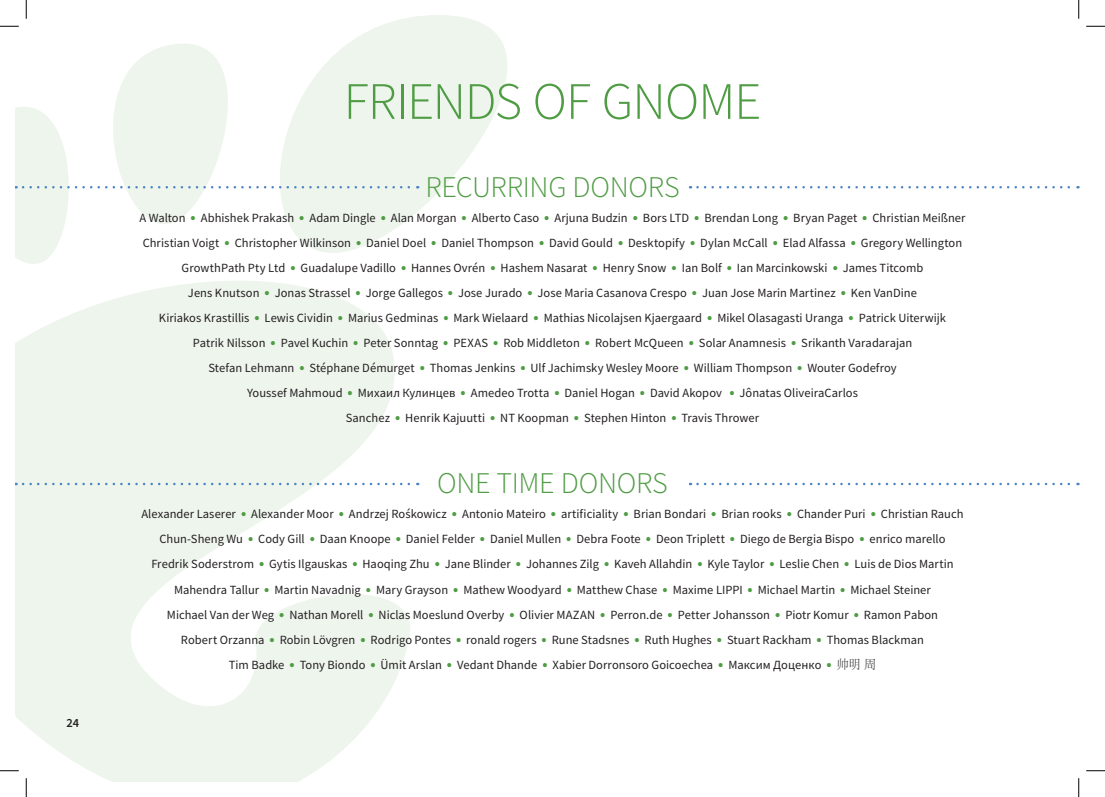
<style>
.page{position:relative;width:1105px;height:797px;background:#fff}
.page>*{position:absolute;margin:0;border:0;box-sizing:border-box;transform-origin:0 0}
.t1{font:300 52.5px "Source Sans Pro";letter-spacing:-.02em;color:#4f9c44}
.t2{font:300 30px "Source Sans Pro";letter-spacing:-.01em;color:#4f9c44}
.t3{font:12.5px/25px "Source Sans Pro";letter-spacing:.005em;color:#231f20;text-align:center}
.t4{font:600 12.5px "Source Sans Pro";color:#231f20}
.s1{font-weight:700;font-size:15px;color:#4f9c44}
.s2{font-family:"Adobe Song Std";font-weight:300}
</style>
<div class="page">
<svg style="left:314px;top:16px;width:193px;height:195px;fill:#edf5ec"></svg>
<svg style="left:124px;top:44px;width:101px;height:35px;fill:#edf5ec"></svg>
<svg style="left:16px;top:281px;width:404px;height:500px;fill:#edf5ec"></svg>
<svg style="left:16px;top:79px;width:402px;height:185px"></svg>
<svg style="left:23px;top:483px;width:395px;height:2px"></svg>
<svg style="left:697px;top:186px;width:381px;height:2px"></svg>
<svg style="left:697px;top:483px;width:381px;height:2px"></svg>
<svg style="left:0;top:25px;width:19px;height:2px"></svg>
<svg style="left:1086px;top:25px;width:19px;height:2px"></svg>
<svg style="left:0;top:770px;width:19px;height:1px"></svg>
<svg style="left:1086px;top:770px;width:19px;height:1px"></svg>
<svg style="left:25px;top:0;width:2px;height:19px"></svg>
<svg style="left:25px;top:778px;width:2px;height:19px"></svg>
<svg style="left:1078px;top:0;width:1px;height:19px"></svg>
<svg style="left:1078px;top:778px;width:1px;height:19px"></svg>
<p class="t4" style="left:67px;top:714px;width:14px">24</p>
<h1 class="t1" style="left:344px;top:69px;width:419px">FRIENDS OF GNOME</h1>
<h2 class="t2" style="left:425px;top:168px;width:256px">RECURRING DONORS</h2>
<p class="t3" style="left:139px;top:205px;width:828px">A Walton <span class="s1">•</span> Abhishek Prakash <span class="s1">•</span> Adam Dingle <span class="s1">•</span> Alan Morgan <span class="s1">•</span> Alberto Caso <span class="s1">•</span> Arjuna Budzin <span class="s1">•</span> Bors LTD <span class="s1">•</span> Brendan Long <span class="s1">•</span> Bryan Paget <span class="s1">•</span> Christian Meißner Christian Voigt <span class="s1">•</span> Christopher Wilkinson <span class="s1">•</span> Daniel Doel <span class="s1">•</span> Daniel Thompson <span class="s1">•</span> David Gould <span class="s1">•</span> Desktopify <span class="s1">•</span> Dylan McCall <span class="s1">•</span> Elad Alfassa <span class="s1">•</span> Gregory Wellington GrowthPath Pty Ltd <span class="s1">•</span> Guadalupe Vadillo <span class="s1">•</span> Hannes Ovrén <span class="s1">•</span> Hashem Nasarat <span class="s1">•</span> Henry Snow <span class="s1">•</span> Ian Bolf <span class="s1">•</span> Ian Marcinkowski <span class="s1">•</span> James Titcomb<br>Jens Knutson <span class="s1">•</span> Jonas Strassel <span class="s1">•</span> Jorge Gallegos <span class="s1">•</span> Jose Jurado <span class="s1">•</span> Jose Maria Casanova Crespo <span class="s1">•</span> Juan Jose Marin Martinez <span class="s1">•</span> Ken VanDine<br>Kiriakos Krastillis <span class="s1">•</span> Lewis Cividin <span class="s1">•</span> Marius Gedminas <span class="s1">•</span> Mark Wielaard <span class="s1">•</span> Mathias Nicolajsen Kjaergaard <span class="s1">•</span> Mikel Olasagasti Uranga <span class="s1">•</span> Patrick Uiterwijk<br>Patrik Nilsson <span class="s1">•</span> Pavel Kuchin <span class="s1">•</span> Peter Sonntag <span class="s1">•</span> PEXAS <span class="s1">•</span> Rob Middleton <span class="s1">•</span> Robert McQueen <span class="s1">•</span> Solar Anamnesis <span class="s1">•</span> Srikanth Varadarajan<br>Stefan Lehmann <span class="s1">•</span> Stéphane Démurget <span class="s1">•</span> Thomas Jenkins <span class="s1">•</span> Ulf Jachimsky Wesley Moore <span class="s1">•</span> William Thompson <span class="s1">•</span> Wouter Godefroy<br>Youssef Mahmoud <span class="s1">•</span> Михаил Кулинцев <span class="s1">•</span> Amedeo Trotta <span class="s1">•</span> Daniel Hogan <span class="s1">•</span> David Akopov <span class="s1">•</span> Jônatas OliveiraCarlos<br>Sanchez <span class="s1">•</span> Henrik Kajuutti <span class="s1">•</span> NT Koopman <span class="s1">•</span> Stephen Hinton <span class="s1">•</span> Travis Thrower</p>
<h2 class="t2" style="left:437px;top:465px;width:232px">ONE TIME DONORS</h2>
<p class="t3" style="left:141px;top:501px;width:824px">Alexander Laserer <span class="s1">•</span> Alexander Moor <span class="s1">•</span> Andrzej Rośkowicz <span class="s1">•</span> Antonio Mateiro <span class="s1">•</span> artificiality <span class="s1">•</span> Brian Bondari <span class="s1">•</span> Brian rooks <span class="s1">•</span> Chander Puri <span class="s1">•</span> Christian Rauch Chun-Sheng Wu <span class="s1">•</span> Cody Gill <span class="s1">•</span> Daan Knoope <span class="s1">•</span> Daniel Felder <span class="s1">•</span> Daniel Mullen <span class="s1">•</span> Debra Foote <span class="s1">•</span> Deon Triplett <span class="s1">•</span> Diego de Bergia Bispo <span class="s1">•</span> enrico marello Fredrik Soderstrom <span class="s1">•</span> Gytis Ilgauskas <span class="s1">•</span> Haoqing Zhu <span class="s1">•</span> Jane Blinder <span class="s1">•</span> Johannes Zilg <span class="s1">•</span> Kaveh Allahdin <span class="s1">•</span> Kyle Taylor <span class="s1">•</span> Leslie Chen <span class="s1">•</span> Luis de Dios Martin Mahendra Tallur <span class="s1">•</span> Martin Navadnig <span class="s1">•</span> Mary Grayson <span class="s1">•</span> Mathew Woodyard <span class="s1">•</span> Matthew Chase <span class="s1">•</span> Maxime LIPPI <span class="s1">•</span> Michael Martin <span class="s1">•</span> Michael Steiner<br>Michael Van der Weg <span class="s1">•</span> Nathan Morell <span class="s1">•</span> Niclas Moeslund Overby <span class="s1">•</span> Olivier MAZAN <span class="s1">•</span> Perron.de <span class="s1">•</span> Petter Johansson <span class="s1">•</span> Piotr Komur <span class="s1">•</span> Ramon Pabon<br>Robert Orzanna <span class="s1">•</span> Robin Lövgren <span class="s1">•</span> Rodrigo Pontes <span class="s1">•</span> ronald rogers <span class="s1">•</span> Rune Stadsnes <span class="s1">•</span> Ruth Hughes <span class="s1">•</span> Stuart Rackham <span class="s1">•</span> Thomas Blackman<br>Tim Badke <span class="s1">•</span> Tony Biondo <span class="s1">•</span> Ümit Arslan <span class="s1">•</span> Vedant Dhande <span class="s1">•</span> Xabier Dorronsoro Goicoechea <span class="s1">•</span> Максим Доценко <span class="s1">•</span> <span class="s2">帅明 周</span></p>
</div>
